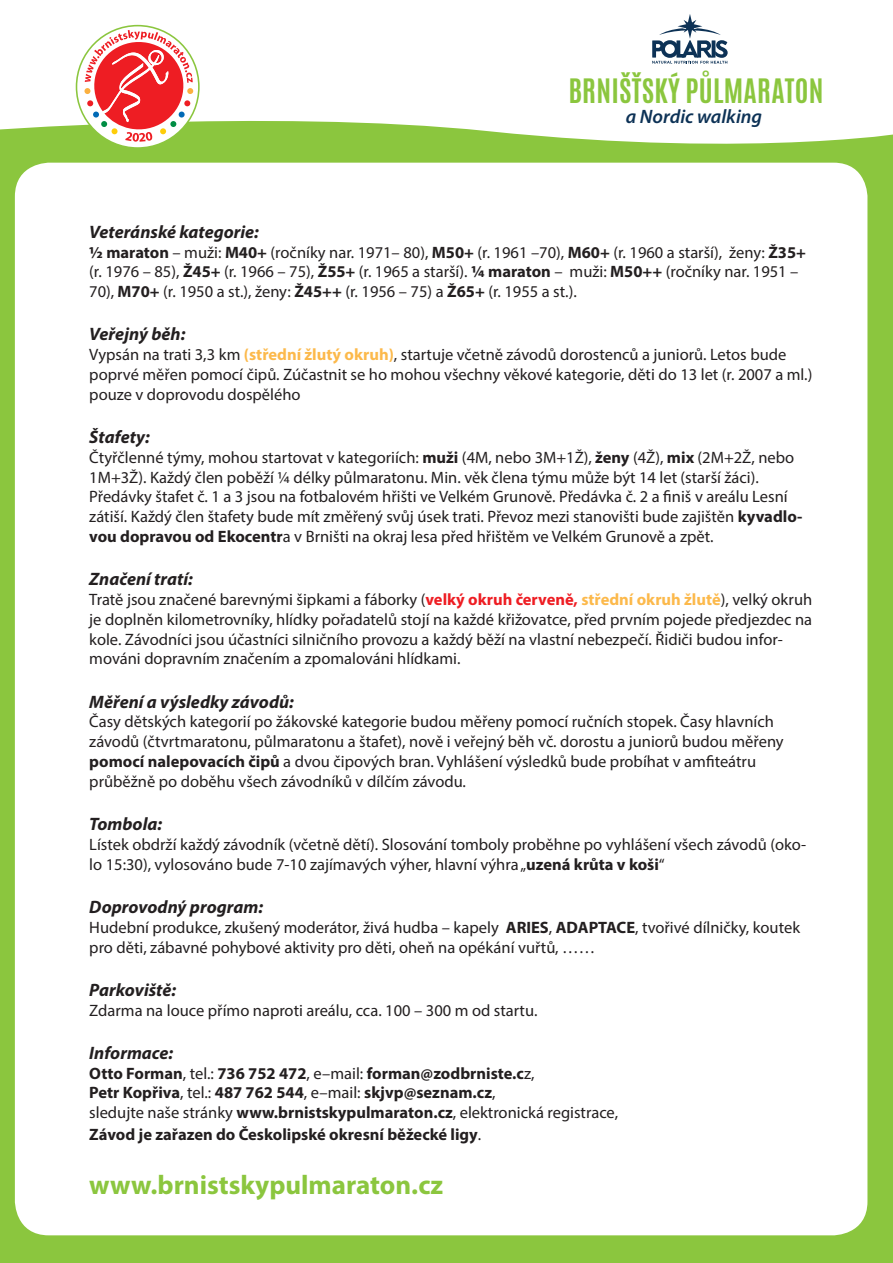
<style>
.page{position:relative;width:893px;height:1263px;background:#fff}
.page>*{position:absolute;margin:0;border:0;box-sizing:border-box;transform-origin:0 0}
.t1{font:700 28.05px "Antonio";letter-spacing:.01em;color:#8bc63e}
.t2{font:700 27px "Myriad Pro";color:#8bc63e}
.t3{font:italic 600 19.5px "Myriad Pro";color:#0d3256}
.t4{font:italic 700 18px "Myriad Pro";color:#231f20}
.t5{font:16.5px/19.8px "Myriad Pro";color:#231f20}
.t6{font:700 16.5px "Myriad Pro";color:#231f20}
.s1{font-weight:700}
.s2{font-weight:700;color:#fcb94b}
.s3{font-weight:700;color:#ee1d23}
.s4{font-weight:400}
</style>
<div class="page">
<div style="left:0;top:105px;width:893px;height:1158px;background:#8bc63e"></div>
<div style="left:15px;top:163px;width:852px;height:1072px;background:#fff;border-radius:34px"></div>
<svg style="left:0;top:24px;width:893px;height:120px"></svg>
<svg style="left:76px;top:26px;width:123px;height:122px"></svg>
<div style="left:76px;top:25px;width:124px;height:124px;border:2px solid #8bc63e;border-radius:50%"></div>
<svg style="left:84px;top:30px;width:109px;height:112px"></svg>
<div style="left:568px;top:71px;width:299px;height:38px;background:#fff"></div>
<svg style="left:652px;top:14px;width:76px;height:50px"></svg>
<p class="t1" style="left:568px;top:70px;width:256px">BRNIŠŤSKÝ PŮLMARATON</p>
<p class="t3" style="left:626px;top:104px;width:138px">a Nordic walking</p>
<p class="t4" style="left:89px;top:220px;width:171px">Veteránské kategorie:</p>
<p class="t5" style="left:89px;top:242px;width:718px"><span class="s1">½ maraton</span> – muži: <span class="s1">M40+</span> (ročníky nar. 1971– 80), <span class="s1">M50+</span> (r. 1961 –70), <span class="s1">M60+</span> (r. 1960 a starší), ženy: <span class="s1">Ž35+ </span>(r. 1976 – 85), <span class="s1">Ž45+</span> (r. 1966 – 75), <span class="s1">Ž55+</span> (r. 1965 a starší). <span class="s1">¼ maraton</span> – muži: <span class="s1">M50++</span> (ročníky nar. 1951 –<br>70), <span class="s1">M70+</span> (r. 1950 a st.), ženy: <span class="s1">Ž45++</span> (r. 1956 – 75) a <span class="s1">Ž65+</span> (r. 1955 a st.).</p>
<p class="t4" style="left:89px;top:323px;width:98px">Veřejný běh:</p>
<p class="t5" style="left:89px;top:345px;width:725px">Vypsán na trati 3,3 km <span class="s2">(střední žlutý okruh)</span>, startuje včetně závodů dorostenců a juniorů. Letos bude poprvé měřen pomocí čipů. Zúčastnit se ho mohou všechny věkové kategorie, děti do 13 let (r. 2007 a ml.) pouze v doprovodu dospělého</p>
<p class="t4" style="left:89px;top:425px;width:62px">Štafety:</p>
<p class="t5" style="left:89px;top:447px;width:715px">Čtyřčlenné týmy, mohou startovat v kategoriích: <span class="s1">muži</span> (4M, nebo 3M+1Ž), <span class="s1">ženy</span> (4Ž), <span class="s1">mix</span> (2M+2Ž, nebo 1M+3Ž). Každý člen poběží ¼ délky půlmaratonu. Min. věk člena týmu může být 14 let (starší žáci).<br>Předávky štafet č. 1 a 3 jsou na fotbalovém hřišti ve Velkém Grunově. Předávka č. 2 a finiš v areálu Lesní zátiší. Každý člen štafety bude mít změřený svůj úsek trati. Převoz mezi stanovišti bude zajištěn <span class="s1">kyvadlo&shy;vou dopravou od Ekocentr</span>a v Brništi na okraj lesa před hřištěm ve Velkém Grunově a zpět.</p>
<p class="t4" style="left:89px;top:567px;width:105px">Značení tratí:</p>
<p class="t5" style="left:89px;top:589px;width:724px">Tratě jsou značené barevnými šipkami a fáborky (<span class="s3">velký okruh červeně,</span> <span class="s2">střední okruh žlutě</span>), velký okruh je doplněn kilometrovníky, hlídky pořadatelů stojí na každé křižovatce, před prvním pojede předjezdec na kole. Závodníci jsou účastníci silničního provozu a každý běží na vlastní nebezpečí. Řidiči budou infor&shy;mováni dopravním značením a zpomalováni hlídkami.</p>
<p class="t4" style="left:89px;top:690px;width:206px">Měření a výsledky závodů:</p>
<p class="t5" style="left:89px;top:712px;width:696px">Časy dětských kategorií po žákovské kategorie budou měřeny pomocí ručních stopek. Časy hlavních závodů (čtvrtmaratonu, půlmaratonu a štafet), nově i veřejný běh vč. dorostu a juniorů budou měřeny <span class="s1">pomocí nalepovacích čipů</span> a dvou čipových bran. Vyhlášení výsledků bude probíhat v amfiteátru průběžně po doběhu všech závodníků v dílčím závodu.</p>
<p class="t4" style="left:89px;top:812px;width:74px">Tombola:</p>
<p class="t5" style="left:89px;top:834px;width:718px">Lístek obdrží každý závodník (včetně dětí). Slosování tomboly proběhne po vyhlášení všech závodů (oko&shy;lo 15:30), vylosováno bude 7-10 zajímavých výher, hlavní výhra „<span class="s1">uzená krůta v koši</span>“</p>
<p class="t4" style="left:89px;top:895px;width:175px">Doprovodný program:</p>
<p class="t5" style="left:89px;top:917px;width:712px">Hudební produkce, zkušený moderátor, živá hudba – kapely <span class="s1">ARIES</span>, <span class="s1">ADAPTACE</span>, tvořivé dílničky, koutek pro děti, zábavné pohybové aktivity pro děti, oheň na opékání vuřtů, ……</p>
<p class="t4" style="left:89px;top:978px;width:88px">Parkoviště:</p>
<p class="t5" style="left:89px;top:1000px;width:450px">Zdarma na louce přímo naproti areálu, cca. 100 – 300 m od startu.</p>
<p class="t4" style="left:89px;top:1041px;width:85px">Informace:</p>
<p class="t6" style="left:89px;top:1062px;width:447px">Otto Forman<span class="s4">, tel.:</span> 736 752 472<span class="s4">, e–mail:</span> forman@zodbrniste.c<span class="s4">z,</span></p>
<p class="t6" style="left:89px;top:1082px;width:408px">Petr Kopřiva<span class="s4">, tel.:</span> 487 762 544<span class="s4">, e–mail:</span> skjvp@seznam.cz<span class="s4">,</span></p>
<p class="t5" style="left:89px;top:1102px;width:530px">sledujte naše stránky <span class="s1">www.brnistskypulmaraton.cz</span>, elektronická registrace,</p>
<p class="t6" style="left:89px;top:1123px;width:393px">Závod je zařazen do Českolipské okresní běžecké ligy<span class="s4">.</span></p>
<p class="t2" style="left:89px;top:1167px;width:355px">www.brnistskypulmaraton.cz</p>
</div>
